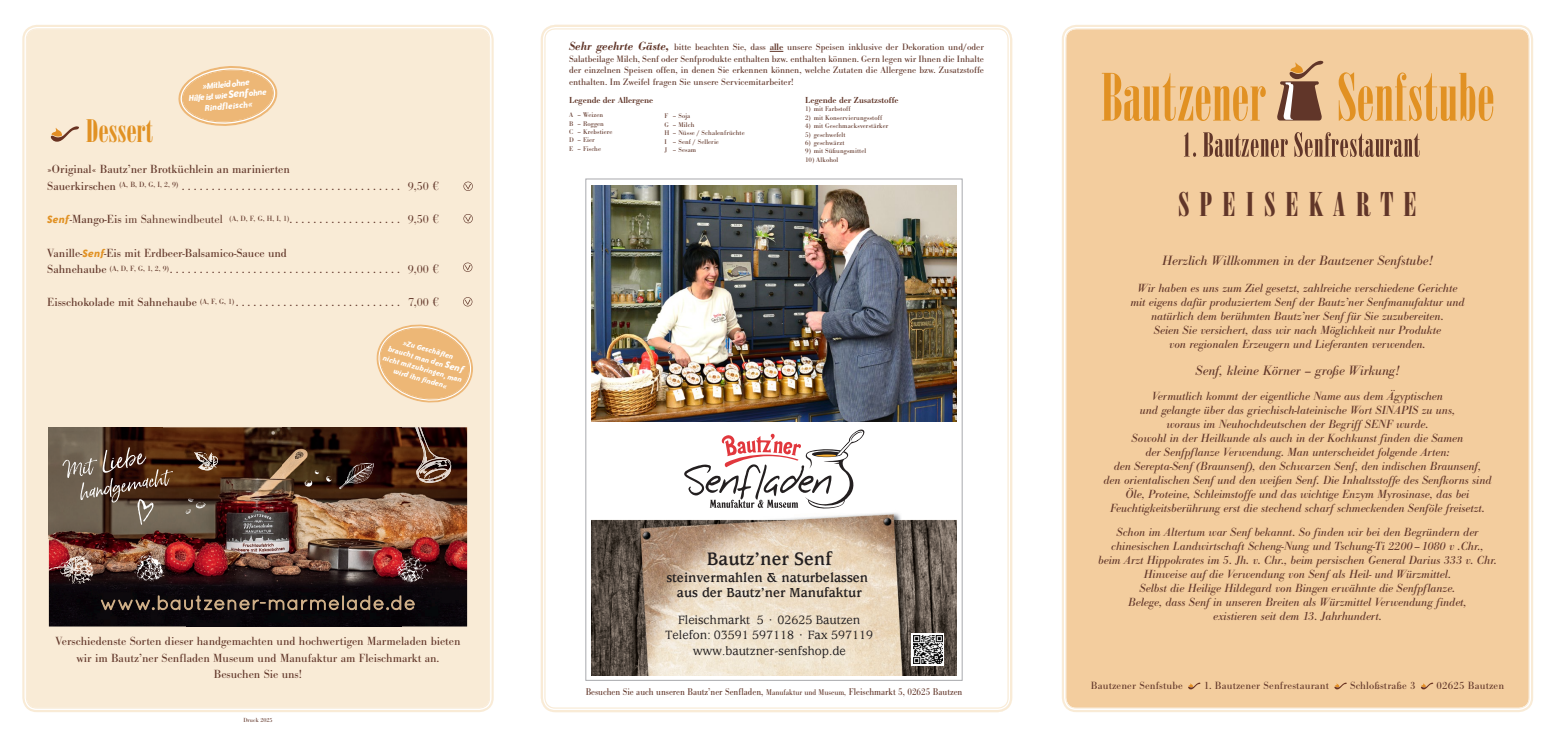
<style>
.page{position:relative;width:1558px;height:737px;background:#fff}
.page>*{position:absolute;margin:0;border:0;box-sizing:border-box;transform-origin:0 0}
.t1{font:33.25px "Bodoni Poster Compressed";letter-spacing:.3em;color:#613629}
.t2{font:31.5px "Bodoni Poster Compressed";color:#e19123}
.t3{font:700 19.95px "Usherwood";color:#231f20;scale:.95 1}
.t4{font:700 14.35px/14.8px "Usherwood";color:#231f20;text-align:center;scale:.95 1}
.t5{font:italic 14px "Bodoni Antiqua T";color:#613629}
.t6{font:500 13.3px/15.3px "Usherwood Std";color:#231f20;text-align:center;scale:.95 1}
.t7{font:italic 12.25px/14px "Bodoni Antiqua T";color:#613629;text-align:center}
.t8{font:12.25px/16.6px "Bodoni Antiqua T";color:#613629}
.t9{font:300 12.25px "Bodoni Antiqua T";color:#613629}
.t10{font:10.94px "Bodoni Antiqua T";letter-spacing:.015em;color:#613629}
.t11{font:10.15px "Bodoni Antiqua T";color:#613629;scale:.9 1}
.t12{font:9.62px/11.5px "Bodoni Antiqua T";color:#613629;text-align:justify}
.t13{font:italic 700 9.62px/10.9px "Bailey Sans ITC";color:#fff;text-align:center}
.t14{font:600 9.01px "Bodoni Antiqua T";color:#613629}
.t15{font:italic 700 8.49px/10px "Bailey Sans ITC";color:#fff;text-align:center}
.t16{font:7px/8.4px "Bodoni Antiqua T";letter-spacing:.015em;color:#613629}
.t17{font:6.12px "Bodoni Antiqua T";color:#613629}
.s1{font-size:12.25px}
.s2{font-family:"Linotype Euro Font Ato F";font-weight:400}
.s3{font-family:"Bailey Sans ITC";font-weight:700;font-style:italic;color:#e19123}
.s4{font-weight:300}
.s5{font-size:10.76px}
.s6{font-weight:600;font-style:italic;font-size:12.25px}
.s7{font-weight:600}
.s8{font-size:8.58px}
</style>
<div class="page">
<div style="left:1064px;top:27px;width:467px;height:683px;background:#f3cd9e;border-radius:12px"></div>
<div style="left:1062px;top:25px;width:471px;height:687px;border:2px solid #f9ebd6;border-radius:13px"></div>
<svg style="left:1188px;top:682px;width:12px;height:7px"></svg>
<svg style="left:1334px;top:682px;width:13px;height:7px"></svg>
<svg style="left:1421px;top:682px;width:12px;height:7px"></svg>
<div style="left:541px;top:25px;width:471px;height:687px;border:2px solid #f9ebd6;border-radius:13px"></div>
<img style="left:592px;top:513px;width:364px;height:162px">
<svg style="left:684px;top:429px;width:180px;height:80px"></svg>
<img style="left:592px;top:185px;width:364px;height:236px">
<svg style="left:911px;top:633px;width:33px;height:33px"></svg>
<img style="left:914px;top:635px;width:28px;height:28px">
<div style="left:25px;top:27px;width:466px;height:683px;background:#f9ebd6;border-radius:12px"></div>
<div style="left:22px;top:25px;width:472px;height:687px;border:2px solid #f9ebd6;border-radius:13px"></div>
<svg style="left:178px;top:66px;width:100px;height:60px"></svg>
<svg style="left:51px;top:126px;width:28px;height:16px"></svg>
<svg style="left:376px;top:324px;width:97px;height:79px"></svg>
<svg style="left:463px;top:182px;width:10px;height:9px"></svg>
<svg style="left:463px;top:214px;width:10px;height:9px"></svg>
<svg style="left:463px;top:262px;width:9px;height:10px"></svg>
<svg style="left:463px;top:297px;width:9px;height:9px"></svg>
<svg style="left:1101px;top:73px;width:164px;height:48px"></svg>
<svg style="left:1338px;top:72px;width:155px;height:49px"></svg>
<svg style="left:1277px;top:61px;width:46px;height:59px"></svg>
<svg style="left:1184px;top:133px;width:12px;height:24px"></svg>
<svg style="left:1203px;top:132px;width:85px;height:25px"></svg>
<svg style="left:1294px;top:132px;width:125px;height:25px"></svg>
<svg style="left:770px;top:51px;width:13px;height:1px"></svg>
<img style="left:49px;top:427px;width:418px;height:199px">
<img style="left:194px;top:452px;width:24px;height:18px">
<svg style="left:199px;top:452px;width:18px;height:16px"></svg>
<svg style="left:396px;top:556px;width:33px;height:27px"></svg>
<svg style="left:134px;top:555px;width:29px;height:26px"></svg>
<img style="left:53px;top:556px;width:6px;height:18px">
<svg style="left:59px;top:556px;width:35px;height:28px"></svg>
<svg style="left:101px;top:595px;width:314px;height:16px;background:#3d322b"></svg>
<svg style="left:339px;top:463px;width:35px;height:26px"></svg>
<img style="left:415px;top:427px;width:36px;height:56px">
<img style="left:442px;top:468px;width:6px;height:10px">
<svg style="left:419px;top:468px;width:23px;height:11px"></svg>
<svg style="left:428px;top:449px;width:6px;height:8px"></svg>
<svg style="left:186px;top:498px;width:20px;height:16px"></svg>
<svg style="left:304px;top:480px;width:8px;height:6px"></svg>
<svg style="left:326px;top:476px;width:5px;height:5px"></svg>
<svg style="left:315px;top:470px;width:4px;height:4px"></svg>
<svg style="left:62px;top:447px;width:111px;height:78px;background:#695545"></svg>
<p class="t13" style="left:187px;top:82px;width:80px;rotate:-5deg">»Mitleid ohne<br>Hilfe ist wie <span class="s1">Senf</span> ohne<br>Rindfleisch«</p>
<h2 class="t2" style="left:86px;top:112px;width:68px">Dessert</h2>
<p class="t8" style="left:47px;top:161px;width:244px">»Original« Bautz’ner Brotküchlein an marinierten<br>Sauerkirschen <sup>(A,</sup> <sup>B,</sup> <sup>D,</sup> <sup>G,</sup> <sup>I,</sup> <sup>2,</sup> <sup>9)</sup> ......................................</p>
<p class="t9" style="left:408px;top:179px;width:33px">9,50 <span class="s2">R</span></p>
<p class="t8" style="left:47px;top:211px;width:247px"><span class="s3">Senf</span>-Mango-Eis <span class="s4">im Sahnewindbeutel</span> <sup>(A,</sup> <sup>D,</sup> <sup>F,</sup> <sup>G,</sup> <sup>H,</sup> <sup>I,</sup> <sup>1)</sup> ...................</p>
<p class="t9" style="left:408px;top:212px;width:33px">9,50 <span class="s2">R</span></p>
<p class="t8" style="left:47px;top:244px;width:241px">Vanille-<span class="s3">Senf</span>-Eis mit Erdbeer-Balsamico-Sauce und<br>Sahnehaube <sup>(A,</sup> <sup>D,</sup> <sup>F,</sup> <sup>G,</sup> <sup>1,</sup> <sup>2,</sup> <sup>9)</sup> .......................................</p>
<p class="t9" style="left:408px;top:262px;width:33px">9,00 <span class="s2">R</span></p>
<p class="t8" style="left:47px;top:294px;width:193px">Eisschokolade mit Sahnehaube <sup>(A,</sup> <sup>F,</sup> <sup>G,</sup> <sup>1)</sup> ............................</p>
<p class="t9" style="left:408px;top:295px;width:32px">7,00 <span class="s2">R</span></p>
<p class="t15" style="left:390px;top:333px;width:84px;rotate:16deg">»Zu Geschäften<br>braucht man den <span class="s5">Senf </span>nicht mitzubringen, man wird ihn finden«</p>
<p class="t8" style="left:56px;top:633px;width:406px;text-align:center">Verschiedenste Sorten dieser handgemachten und hochwertigen Marmeladen bieten wir im Bautz’ner Senfladen Museum und Manufaktur am Fleischmarkt an.<br>Besuchen Sie uns!</p>
<p class="t17" style="left:243px;top:716px;width:31px">Druck 2025</p>
<p class="t12" style="left:569px;top:41px;width:416px"><span class="s6">Sehr geehrte Gäste,</span> bitte beachten Sie, dass <span class="s7">alle</span> unsere Speisen inklusive der Dekoration und/oder Salatbeilage Milch, Senf oder Senfprodukte enthalten bzw. enthalten können. Gern legen wir Ihnen die Inhalte der einzelnen Speisen offen, in denen Sie erkennen können, welche Zutaten die Allergene bzw. Zusatzstoffe enthalten. Im Zweifel fragen Sie unsere Servicemitarbeiter!</p>
<p class="t14" style="left:805px;top:95px;width:95px">Legende der Zusatzstoffe</p>
<p class="t16" style="left:805px;top:105px;width:47px">1) mit Farbstoff</p>
<p class="t16" style="left:805px;top:113px;width:78px">2) mit Konservierungsstoff</p>
<p class="t16" style="left:805px;top:122px;width:85px">4) mit Geschmacksverstärker</p>
<p class="t16" style="left:805px;top:130px;width:42px">5) geschwefelt</p>
<p class="t16" style="left:805px;top:139px;width:41px">6) geschwärzt</p>
<p class="t16" style="left:805px;top:147px;width:63px">9) mit Süßungsmittel</p>
<p class="t16" style="left:805px;top:155px;width:35px">10) Alkohol</p>
<p class="t14" style="left:569px;top:95px;width:86px">Legende der Allergene</p>
<p class="t16" style="left:569px;top:111px;width:45px">A – Weizen<br>B – Roggen<br>C – Krebstiere<br>D – Eier<br>E – Fische</p>
<p class="t16" style="left:664px;top:112px;width:82px">F – Soja<br>G – Milch<br>H – Nüsse / Schalenfrüchte<br>I – Senf / Sellerie<br>J – Sesam</p>
<h3 class="t3" style="left:707px;top:547px;width:133px">Bautz’ner Senf</h3>
<p class="t4" style="left:666px;top:570px;width:214px">steinvermahlen &amp; naturbelassen aus der Bautz’ner Manufaktur</p>
<p class="t6" style="left:665px;top:612px;width:221px">Fleischmarkt 5 · 02625 Bautzen<br>Telefon: 03591 597118 · Fax 597119 www.bautzner-senfshop.de</p>
<p class="t11" style="left:586px;top:685px;width:420px">Besuchen Sie auch unseren Bautz’ner Senfladen, <span class="s8">Manufaktur und Museum,</span> Fleischmarkt 5, 02625 Bautzen</p>
<h1 class="t1" style="left:1178px;top:185px;width:239px">SPEISEKARTE</h1>
<p class="t5" style="left:1162px;top:252px;width:272px">Herzlich Willkommen in der Bautzener Senfstube!</p>
<p class="t7" style="left:1130px;top:281px;width:336px">Wir haben es uns zum Ziel gesetzt, zahlreiche verschiedene Gerichte mit eigens dafür produziertem Senf der Bautz’ner Senfmanufaktur und natürlich dem berühmten Bautz’ner Senf für Sie zuzubereiten.<br>Seien Sie versichert, dass wir nach Möglichkeit nur Produkte<br>von regionalen Erzeugern und Lieferanten verwenden.</p>
<p class="t5" style="left:1195px;top:362px;width:205px">Senf, kleine Körner – große Wirkung!</p>
<p class="t7" style="left:1103px;top:389px;width:389px">Vermutlich kommt der eigentliche Name aus dem Ägyptischen<br>und gelangte über das griechisch-lateinische Wort SINAPIS zu uns,<br>woraus im Neuhochdeutschen der Begriff SENF wurde.<br>Sowohl in der Heilkunde als auch in der Kochkunst finden die Samen<br>der Senfpflanze Verwendung. Man unterscheidet folgende Arten:<br>den Serepta-Senf (Braunsenf), den Schwarzen Senf, den indischen Braunsenf,<br>den orientalischen Senf und den weißen Senf. Die Inhaltsstoffe des Senfkorns sind Öle, Proteine, Schleimstoffe und das wichtige Enzym Myrosinase, das bei Feuchtigkeitsberührung erst die stechend scharf schmeckenden Senföle freisetzt.</p>
<p class="t7" style="left:1098px;top:525px;width:400px">Schon im Altertum war Senf bekannt. So finden wir bei den Begründern der chinesischen Landwirtschaft Scheng-Nung und Tschung-Ti 2200– 1080 v .Chr.,<br>beim Arzt Hippokrates im 5. Jh. v. Chr., beim persischen General Darius 333 v. Chr.<br>Hinweise auf die Verwendung von Senf als Heil- und Würzmittel.<br>Selbst die Heilige Hildegard von Bingen erwähnte die Senfpflanze.<br>Belege, dass Senf in unseren Breiten als Würzmittel Verwendung findet,<br>existieren seit dem 13. Jahrhundert.</p>
<p class="t10" style="left:1091px;top:679px;width:93px">Bautzener Senfstube</p>
<p class="t10" style="left:1203px;top:679px;width:127px">1. Bautzener Senfrestaurant</p>
<p class="t10" style="left:1350px;top:679px;width:67px">Schloßstraße 3</p>
<p class="t10" style="left:1436px;top:679px;width:69px">02625 Bautzen</p>
</div>
